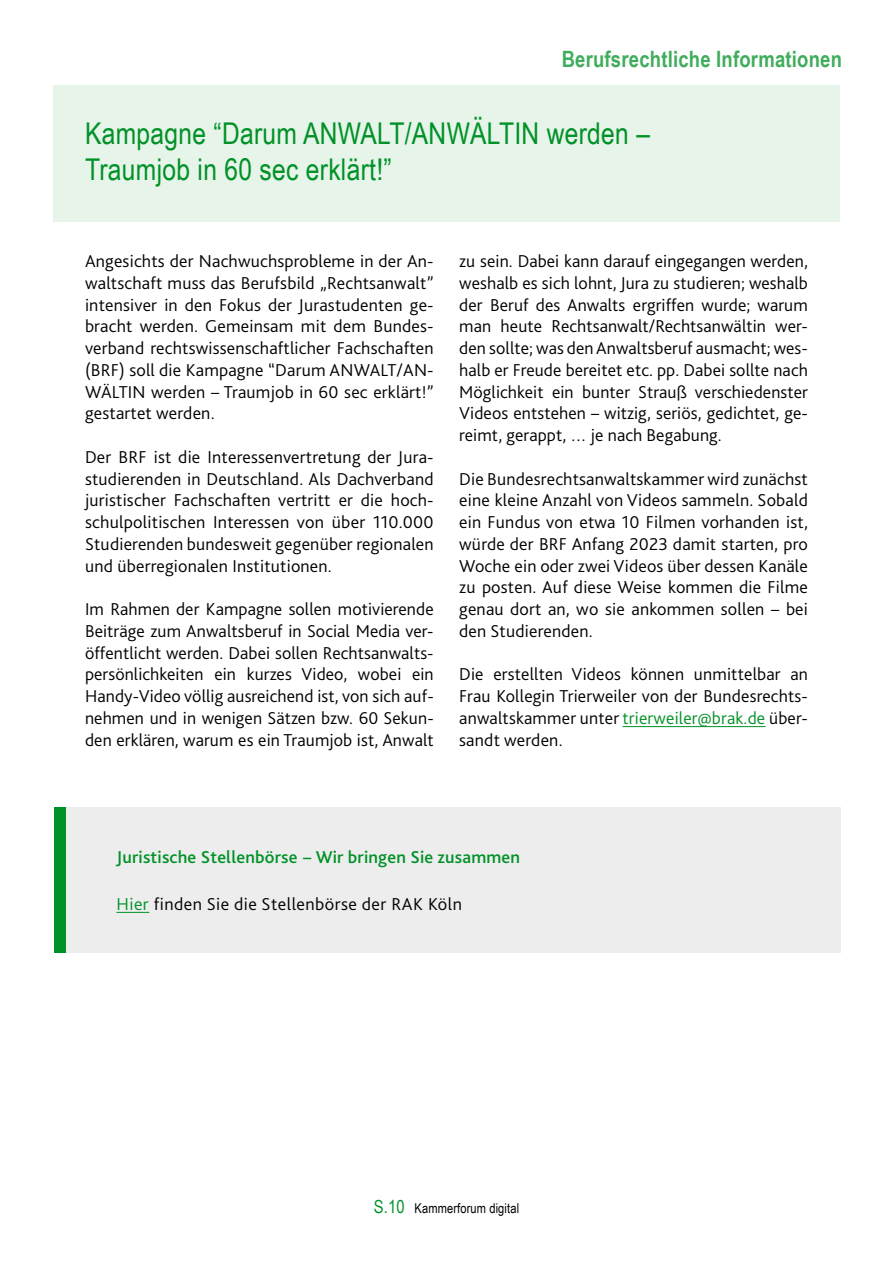
<style>
.page{position:relative;width:893px;height:1263px;background:#fff}
.page>*{position:absolute;margin:0;border:0;box-sizing:border-box;transform-origin:0 0}
.t1{font:30px/36px "Arial Narrow";letter-spacing:.01em;color:#009127}
.t2{font:700 22.5px "Arial Narrow";letter-spacing:.01em;color:#40ad5d}
.t3{font:300 18px/21.8px "Bliss 2";letter-spacing:.01em;color:#000;text-align:justify}
.t4{font:500 18px "Bliss 2";letter-spacing:.01em;color:#009127}
.t5{font:13.5px "Arial Narrow";letter-spacing:.01em;color:#000}
.s1{color:#009127}
.s2{font-size:18px;color:#009127}
</style>
<div class="page">
<div style="left:54px;top:808px;width:787px;height:145px;background:#ededed"></div>
<div style="left:54px;top:808px;width:12px;height:145px;background:#009127"></div>
<hr style="left:116px;top:912px;width:33px;height:1px;background:#009127">
<div style="left:53px;top:85px;width:787px;height:136px;background:#e6f4e9"></div>
<hr style="left:622px;top:726px;width:143px;height:1px;background:#009127">
<p class="t2" style="left:562px;top:42px;width:282px">Berufsrechtliche Informationen</p>
<h1 class="t1" style="left:85px;top:114px;width:566px">Kampagne “Darum ANWALT/ANWÄLTIN werden –<br>Traumjob in 60 sec erklärt!”</h1>
<p class="t3" style="left:85px;top:250px;width:350px">Angesichts der Nachwuchsprobleme in der An&shy;waltschaft muss das Berufsbild „Rechtsanwalt” intensiver in den Fokus der Jurastudenten ge&shy;bracht werden. Gemeinsam mit dem Bundes&shy;verband rechtswissenschaftlicher Fachschaften (BRF) soll die Kampagne “Darum ANWALT/AN-WÄLTIN werden – Traumjob in 60 sec erklärt!” gestartet werden.</p>
<p class="t3" style="left:85px;top:446px;width:350px">Der BRF ist die Interessenvertretung der Jura&shy;studierenden in Deutschland. Als Dachverband juristischer Fachschaften vertritt er die hoch&shy;schulpolitischen Interessen von über 110.000<br>Studierenden bundesweit gegenüber regionalen und überregionalen Institutionen.</p>
<p class="t3" style="left:85px;top:598px;width:350px">Im Rahmen der Kampagne sollen motivierende Beiträge zum Anwaltsberuf in Social Media ver&shy;öffentlicht werden. Dabei sollen Rechtsanwalts&shy;persönlichkeiten ein kurzes Video, wobei ein Handy-Video völlig ausreichend ist, von sich auf&shy;nehmen und in wenigen Sätzen bzw. 60 Sekun&shy;den erklären, warum es ein Traumjob ist, Anwalt</p>
<p class="t3" style="left:459px;top:250px;width:350px">zu sein. Dabei kann darauf eingegangen werden, weshalb es sich lohnt, Jura zu studieren; weshalb der Beruf des Anwalts ergriffen wurde; warum man heute Rechtsanwalt/Rechtsanwältin wer&shy;den sollte; was den Anwaltsberuf ausmacht; wes&shy;halb er Freude bereitet etc. pp. Dabei sollte nach Möglichkeit ein bunter Strauß verschiedenster Videos entstehen – witzig, seriös, gedichtet, ge&shy;reimt, gerappt, … je nach Begabung.</p>
<p class="t3" style="left:459px;top:467px;width:350px">Die Bundesrechtsanwaltskammer wird zunächst eine kleine Anzahl von Videos sammeln. Sobald ein Fundus von etwa 10 Filmen vorhanden ist, würde der BRF Anfang 2023 damit starten, pro Woche ein oder zwei Videos über dessen Kanäle zu posten. Auf diese Weise kommen die Filme genau dort an, wo sie ankommen sollen – bei den Studierenden.</p>
<p class="t3" style="left:459px;top:663px;width:350px">Die erstellten Videos können unmittelbar an Frau Kollegin Trierweiler von der Bundesrechts&shy;anwaltskammer unter <span class="s1">trierweiler@brak.de</span> über&shy;sandt werden.</p>
<p class="t4" style="left:116px;top:846px;width:405px">Juristische Stellenbörse – Wir bringen Sie zusammen</p>
<p class="t3" style="left:116px;top:892px;width:347px"><span class="s1">Hier</span> finden Sie die Stellenbörse der RAK Köln</p>
<p class="t5" style="left:374px;top:1198px;width:147px"><span class="s2">S.10</span> Kammerforum digital</p>
</div>
